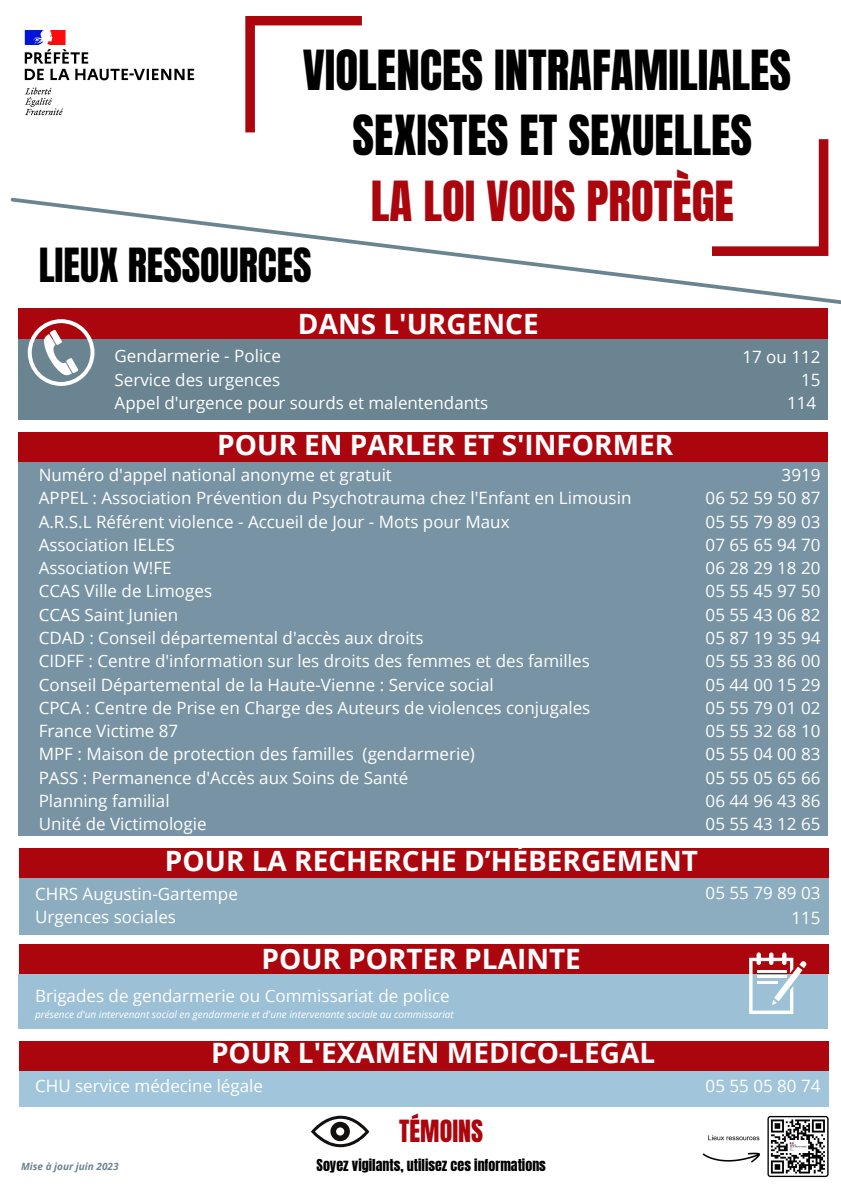
<style>
.page{position:relative;width:841px;height:1191px;background:#fff}
.page>*{position:absolute;margin:0;border:0;box-sizing:border-box;transform-origin:0 0}
.t1{font:47px "Anton";color:#000}
.t2{font:47px "Anton";color:#ab060e}
.t3{font:40px "Anton";color:#000}
.t4{font:700 28px "Open Sans";color:#fff}
.t5{font:26px "Anton";color:#ab060e}
.t6{font:17px "Open Sans";color:#fff}
.t7{font:14px "Anton";color:#000}
.t8{font:italic 10px "Open Sans";color:#fff}
.t9{font:italic 700 10px "Open Sans";color:#6b8492}
</style>
<div class="page">
<div style="left:19px;top:308px;width:809px;height:32px;background:#ab060e"></div>
<div style="left:19px;top:339px;width:809px;height:81px;background:#6b8492"></div>
<div style="left:19px;top:878px;width:810px;height:56px;background:#8cadbf"></div>
<div style="left:19px;top:974px;width:809px;height:55px;background:#9cc1d6"></div>
<div style="left:18px;top:461px;width:809px;height:374px;background:#7894a4"></div>
<div style="left:19px;top:1070px;width:809px;height:37px;background:#a1c6db"></div>
<svg style="left:245px;top:16px;width:117px;height:116px"></svg>
<svg style="left:818px;top:139px;width:10px;height:56px"></svg>
<svg style="left:10px;top:195px;width:831px;height:109px"></svg>
<svg style="left:28px;top:319px;width:66px;height:67px"></svg>
<img style="left:24px;top:30px;width:171px;height:86px">
<svg style="left:311px;top:1115px;width:58px;height:32px"></svg>
<div style="left:19px;top:944px;width:810px;height:29px;background:#ab060e"></div>
<svg style="left:749px;top:952px;width:58px;height:62px"></svg>
<div style="left:18px;top:432px;width:809px;height:29px;background:#ab060e"></div>
<div style="left:19px;top:848px;width:810px;height:29px;background:#ab060e"></div>
<div style="left:19px;top:1041px;width:810px;height:29px;background:#ab060e"></div>
<img style="left:703px;top:1115px;width:126px;height:63px">
<p class="t1" style="left:303px;top:36px;width:490px">VIOLENCES INTRAFAMILIALES</p>
<p class="t1" style="left:353px;top:102px;width:401px">SEXISTES ET SEXUELLES</p>
<p class="t2" style="left:371px;top:167px;width:365px">LA LOI VOUS PROTÈGE</p>
<p class="t3" style="left:39px;top:237px;width:274px">LIEUX RESSOURCES</p>
<p class="t4" style="left:298px;top:304px;width:242px">DANS L'URGENCE</p>
<p class="t6" style="left:115px;top:344px;width:168px">Gendarmerie - Police</p>
<p class="t6" style="left:115px;top:367px;width:167px">Service des urgences</p>
<p class="t6" style="left:115px;top:391px;width:375px">Appel d'urgence pour sourds et malentendants</p>
<p class="t4" style="left:217px;top:425px;width:457px">POUR EN PARLER ET S'INFORMER</p>
<p class="t6" style="left:39px;top:463px;width:355px">Numéro d'appel national anonyme et gratuit</p>
<p class="t6" style="left:39px;top:486px;width:594px">APPEL : Association Prévention du Psychotrauma chez l'Enfant en Limousin</p>
<p class="t6" style="left:39px;top:509px;width:472px">A.R.S.L Référent violence - Accueil de Jour - Mots pour Maux</p>
<p class="t6" style="left:39px;top:533px;width:138px">Association IELES</p>
<p class="t6" style="left:39px;top:556px;width:134px">Association W!FE</p>
<p class="t6" style="left:39px;top:579px;width:175px">CCAS Ville de Limoges</p>
<p class="t6" style="left:39px;top:602px;width:141px">CCAS Saint Junien</p>
<p class="t6" style="left:39px;top:626px;width:387px">CDAD : Conseil départemental d'accès aux droits</p>
<p class="t6" style="left:39px;top:649px;width:553px">CIDFF : Centre d'information sur les droits des femmes et des familles</p>
<p class="t6" style="left:39px;top:672px;width:457px">Conseil Départemental de la Haute-Vienne : Service social</p>
<p class="t6" style="left:39px;top:695px;width:553px">CPCA : Centre de Prise en Charge des Auteurs de violences conjugales</p>
<p class="t6" style="left:39px;top:719px;width:141px">France Victime 87</p>
<p class="t6" style="left:39px;top:742px;width:438px">MPF : Maison de protection des familles (gendarmerie)</p>
<p class="t6" style="left:39px;top:765px;width:371px">PASS : Permanence d'Accès aux Soins de Santé</p>
<p class="t6" style="left:39px;top:788px;width:132px">Planning familial</p>
<p class="t6" style="left:39px;top:812px;width:170px">Unité de Victimologie</p>
<p class="t4" style="left:165px;top:841px;width:534px">POUR LA RECHERCHE D’HÉBERGEMENT</p>
<p class="t6" style="left:35px;top:881px;width:204px">CHRS Augustin-Gartempe</p>
<p class="t6" style="left:35px;top:904px;width:142px">Urgences sociales</p>
<p class="t4" style="left:261px;top:939px;width:321px">POUR PORTER PLAINTE</p>
<p class="t6" style="left:35px;top:984px;width:416px">Brigades de gendarmerie ou Commissariat de police</p>
<p class="t8" style="left:35px;top:1007px;width:420px">présence d'un intervenant social en gendarmerie et d'une intervenante sociale au commissariat</p>
<p class="t4" style="left:211px;top:1033px;width:446px">POUR L'EXAMEN MÉDICO-LÉGAL</p>
<p class="t6" style="left:35px;top:1073px;width:229px">CHU service médecine légale</p>
<p class="t5" style="left:399px;top:1112px;width:85px">TÉMOINS</p>
<p class="t9" style="left:21px;top:1159px;width:99px">Mise à jour juin 2023</p>
<p class="t7" style="left:317px;top:1154px;width:231px">Soyez vigilants, utilisez ces informations</p>
<p class="t6" style="left:742px;top:345px;width:80px">17 ou 112</p>
<p class="t6" style="left:801px;top:368px;width:21px">15</p>
<p class="t6" style="left:787px;top:391px;width:31px">114</p>
<p class="t6" style="left:782px;top:463px;width:40px">3919</p>
<p class="t6" style="left:706px;top:486px;width:116px">06 52 59 50 87</p>
<p class="t6" style="left:706px;top:509px;width:116px">05 55 79 89 03</p>
<p class="t6" style="left:706px;top:533px;width:116px">07 65 65 94 70</p>
<p class="t6" style="left:706px;top:556px;width:116px">06 28 29 18 20</p>
<p class="t6" style="left:706px;top:579px;width:116px">05 55 45 97 50</p>
<p class="t6" style="left:706px;top:602px;width:116px">05 55 43 06 82</p>
<p class="t6" style="left:706px;top:626px;width:116px">05 87 19 35 94</p>
<p class="t6" style="left:706px;top:649px;width:116px">05 55 33 86 00</p>
<p class="t6" style="left:706px;top:672px;width:116px">05 44 00 15 29</p>
<p class="t6" style="left:706px;top:695px;width:116px">05 55 79 01 02</p>
<p class="t6" style="left:706px;top:719px;width:116px">05 55 32 68 10</p>
<p class="t6" style="left:706px;top:742px;width:116px">05 55 04 00 83</p>
<p class="t6" style="left:706px;top:765px;width:116px">05 55 05 65 66</p>
<p class="t6" style="left:706px;top:788px;width:116px">06 44 96 43 86</p>
<p class="t6" style="left:706px;top:812px;width:116px">05 55 43 12 65</p>
<p class="t6" style="left:706px;top:880px;width:116px">05 55 79 89 03</p>
<p class="t6" style="left:791px;top:906px;width:31px">115</p>
<p class="t6" style="left:706px;top:1073px;width:116px">05 55 05 80 74</p>
</div>
